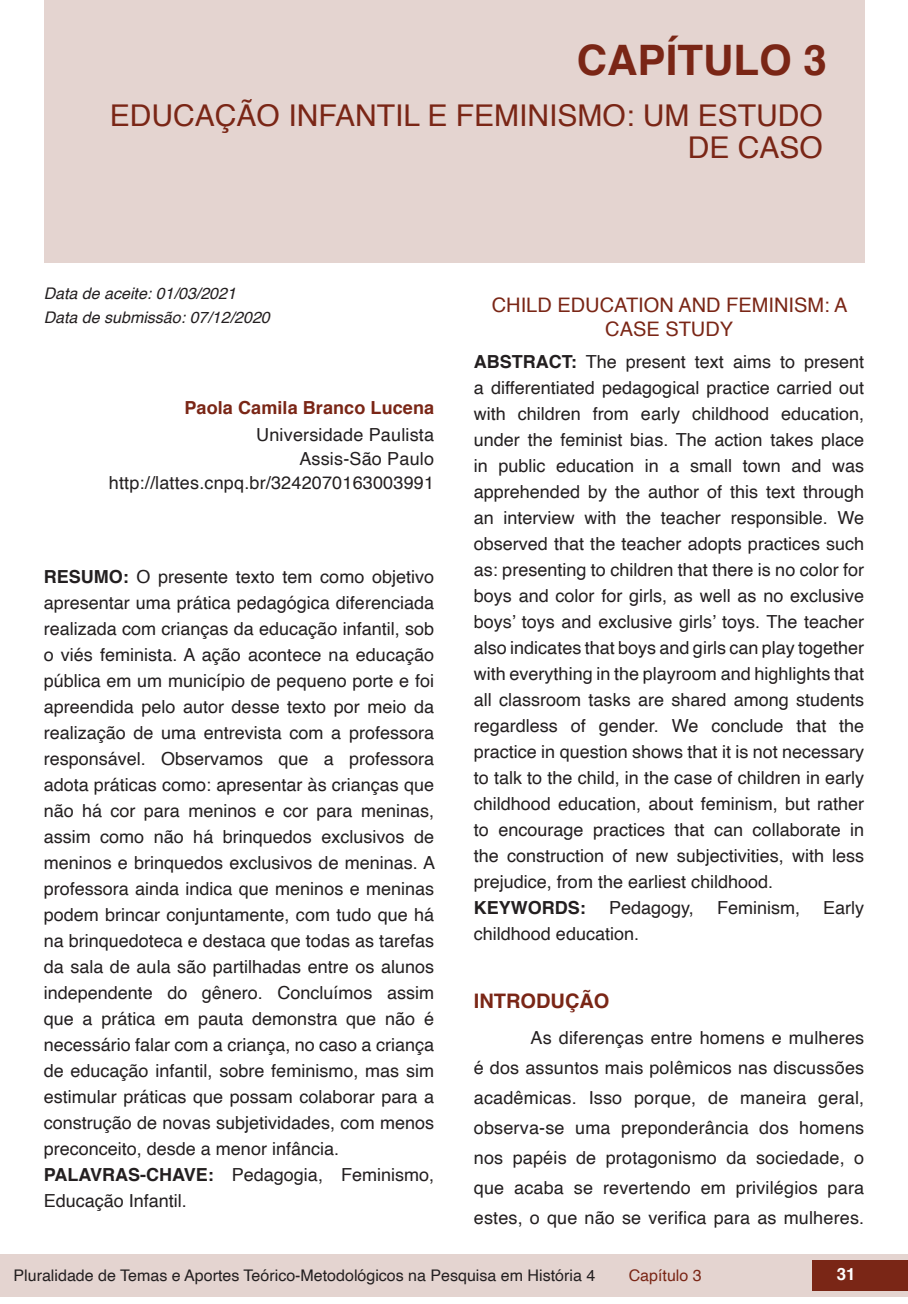
<style>
.page{position:relative;width:908px;height:1304px;background:#fff}
.page>*{position:absolute;margin:0;border:0;box-sizing:border-box;transform-origin:0 0}
.capítulos{font:700 42px "Helvetica";color:#7a2616}
.nome_artigos{font:30px/32px "Helvetica";color:#7a2616;text-align:right}
.título_Inglês{font:20px/24px "Helvetica";color:#7a2616;text-align:center}
.TITULOS{font:700 20px "Helvetica";color:#7a2616}
.Resumos_e_PC_TXT{font:18px/26px "Helvetica";color:#231f20;text-align:justify}
.txt{font:18px/30px "Helvetica";letter-spacing:.01em;color:#231f20;text-align:justify}
.info_autores{font:18px "Helvetica";letter-spacing:.01em;color:#231f20}
.nome_autores{font:700 18px "Helvetica";letter-spacing:.005em;color:#7a2616}
.Resumos_e_PC_TXT-2{font:700 18px "Helvetica";color:#231f20}
.t1{font:700 16.8px "Helvetica";color:#fff}
.t2{font:16px "Helvetica";color:#231f20}
.data{font:italic 16px "Helvetica";color:#231f20}
.t3{font:16px "Helvetica";color:#7a2616}
.s1{font-weight:700}
</style>
<div class="page">
<div style="left:0;top:1254px;width:906px;height:43px;background:#e4d4d0"></div>
<div style="left:812px;top:1261px;width:95px;height:30px;background:#7a2616"></div>
<div style="left:44px;top:0;width:819px;height:263px;background:#e4d4d0"></div>
<p class="capítulos" style="left:576px;top:26px;width:251px">CAPÍTULO 3</p>
<p class="nome_artigos" style="left:110px;top:101px;width:714px">EDUCAÇÃO INFANTIL E FEMINISMO: UM ESTUDO<br>DE CASO</p>
<p class="data" style="left:44px;top:280px;width:194px">Data de aceite: 01/03/2021</p>
<p class="data" style="left:44px;top:304px;width:227px">Data de submissão: 07/12/2020</p>
<p class="nome_autores" style="left:184px;top:393px;width:251px">Paola Camila Branco Lucena</p>
<p class="info_autores" style="left:256px;top:421px;width:179px">Universidade Paulista</p>
<p class="info_autores" style="left:299px;top:445px;width:136px">Assis-São Paulo</p>
<p class="info_autores" style="left:109px;top:469px;width:326px">http://lattes.cnpq.br/3242070163003991</p>
<p class="Resumos_e_PC_TXT" style="left:44px;top:564px;width:393px"><span class="s1">RESUMO:</span> O presente texto tem como objetivo apresentar uma prática pedagógica diferenciada realizada com crianças da educação infantil, sob o viés feminista. A ação acontece na educação pública em um município de pequeno porte e foi apreendida pelo autor desse texto por meio da realização de uma entrevista com a professora responsável. Observamos que a professora adota práticas como: apresentar às crianças que não há cor para meninos e cor para meninas, assim como não há brinquedos exclusivos de meninos e brinquedos exclusivos de meninas. A professora ainda indica que meninos e meninas podem brincar conjuntamente, com tudo que há na brinquedoteca e destaca que todas as tarefas da sala de aula são partilhadas entre os alunos independente do gênero. Concluímos assim que a prática em pauta demonstra que não é necessário falar com a criança, no caso a criança de educação infantil, sobre feminismo, mas sim estimular práticas que possam colaborar para a construção de novas subjetividades, com menos preconceito, desde a menor infância.</p>
<p class="Resumos_e_PC_TXT" style="left:44px;top:1162px;width:392px"><span class="s1">PALAVRAS-CHAVE:</span> Pedagogia, Feminismo,<br>Educação Infantil.</p>
<p class="título_Inglês" style="left:491px;top:294px;width:357px">CHILD EDUCATION AND FEMINISM: A<br>CASE STUDY</p>
<p class="Resumos_e_PC_TXT" style="left:473px;top:349px;width:392px"><span class="s1">ABSTRACT:</span> The present text aims to present a differentiated pedagogical practice carried out with children from early childhood education, under the feminist bias. The action takes place in public education in a small town and was apprehended by the author of this text through an interview with the teacher responsible. We observed that the teacher adopts practices such as: presenting to children that there is no color for boys and color for girls, as well as no exclusive boys’ toys and exclusive girls’ toys. The teacher also indicates that boys and girls can play together with everything in the playroom and highlights that all classroom tasks are shared among students regardless of gender. We conclude that the practice in question shows that it is not necessary to talk to the child, in the case of children in early childhood education, about feminism, but rather to encourage practices that can collaborate in the construction of new subjectivities, with less prejudice, from the earliest childhood.</p>
<p class="Resumos_e_PC_TXT-2" style="left:473px;top:893px;width:113px">KEYWORDS:</p>
<p class="Resumos_e_PC_TXT" style="left:608px;top:895px;width:86px">Pedagogy,</p>
<p class="Resumos_e_PC_TXT" style="left:716px;top:895px;width:84px">Feminism,</p>
<p class="Resumos_e_PC_TXT" style="left:822px;top:895px;width:43px">Early</p>
<p class="Resumos_e_PC_TXT" style="left:473px;top:921px;width:167px">childhood education.</p>
<p class="TITULOS" style="left:473px;top:985px;width:137px">INTRODUÇÃO</p>
<p class="txt" style="left:473px;top:1023px;width:392px;text-indent:57px">As diferenças entre homens e mulheres é dos assuntos mais polêmicos nas discussões acadêmicas. Isso porque, de maneira geral, observa-se uma preponderância dos homens nos papéis de protagonismo da sociedade, o que acaba se revertendo em privilégios para estes, o que não se verifica para as mulheres.</p>
<p class="t2" style="left:14px;top:1263px;width:583px">Pluralidade de Temas e Aportes Teórico-Metodológicos na Pesquisa em História 4</p>
<p class="t3" style="left:628px;top:1263px;width:74px">Capítulo 3</p>
<p class="t1" style="left:836px;top:1261px;width:20px">31</p>
</div>
